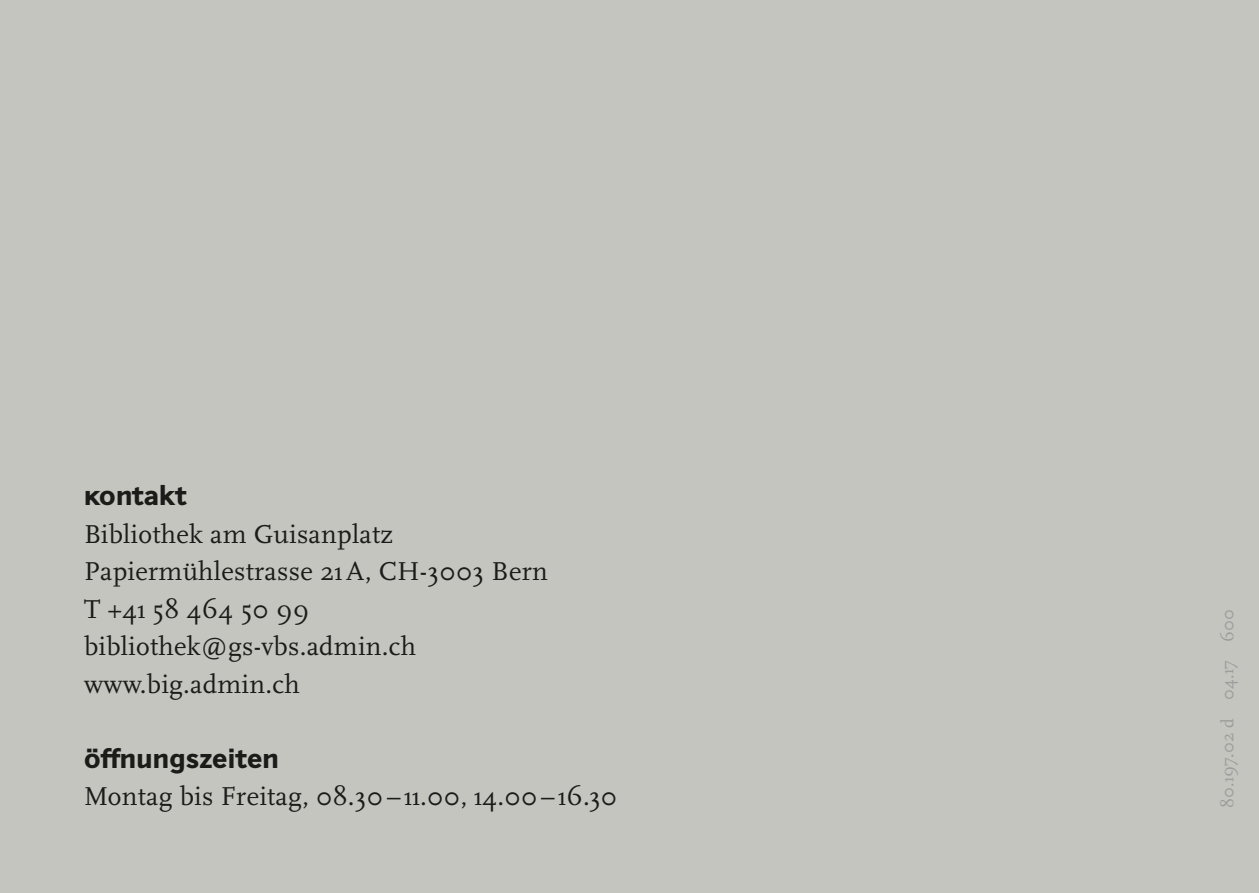
<style>
.page{position:relative;width:1259px;height:893px;background:#c5c5bf}
.page>*{position:absolute;margin:0;border:0;box-sizing:border-box;transform-origin:0 0}
.Grundtext{font:27px "Scala Pro";letter-spacing:.01em;color:#1b1b1a}
.Titel{font:800 27px "Amb Newut Plain";letter-spacing:.01em;color:#1b1b1a}
.Grundtext-2{font:18px "Scala Pro";letter-spacing:.01em;color:#9c9c9c}
</style>
<div class="page">
<p class="Titel" style="left:84px;top:484px;width:104px">Kontakt</p>
<p class="Grundtext" style="left:84px;top:519px;width:310px">Bibliothek am Guisanplatz</p>
<p class="Grundtext" style="left:84px;top:556px;width:465px">Papiermühlestrasse 21A, CH-3003 Bern</p>
<p class="Grundtext" style="left:84px;top:594px;width:227px">T +41 58 464 50 99</p>
<p class="Grundtext" style="left:84px;top:631px;width:334px">bibliothek@gs-vbs.admin.ch</p>
<p class="Grundtext" style="left:84px;top:669px;width:217px">www.big.admin.ch</p>
<p class="Titel" style="left:84px;top:746px;width:196px">öffnungszeiten</p>
<p class="Grundtext" style="left:84px;top:781px;width:534px">Montag bis Freitag, 08.30– 11.00, 14.00– 16.30</p>
<p class="Grundtext-2" style="left:1217px;top:808px;width:201px;rotate:-90deg">80.197.02 d 04.17 600</p>
</div>
